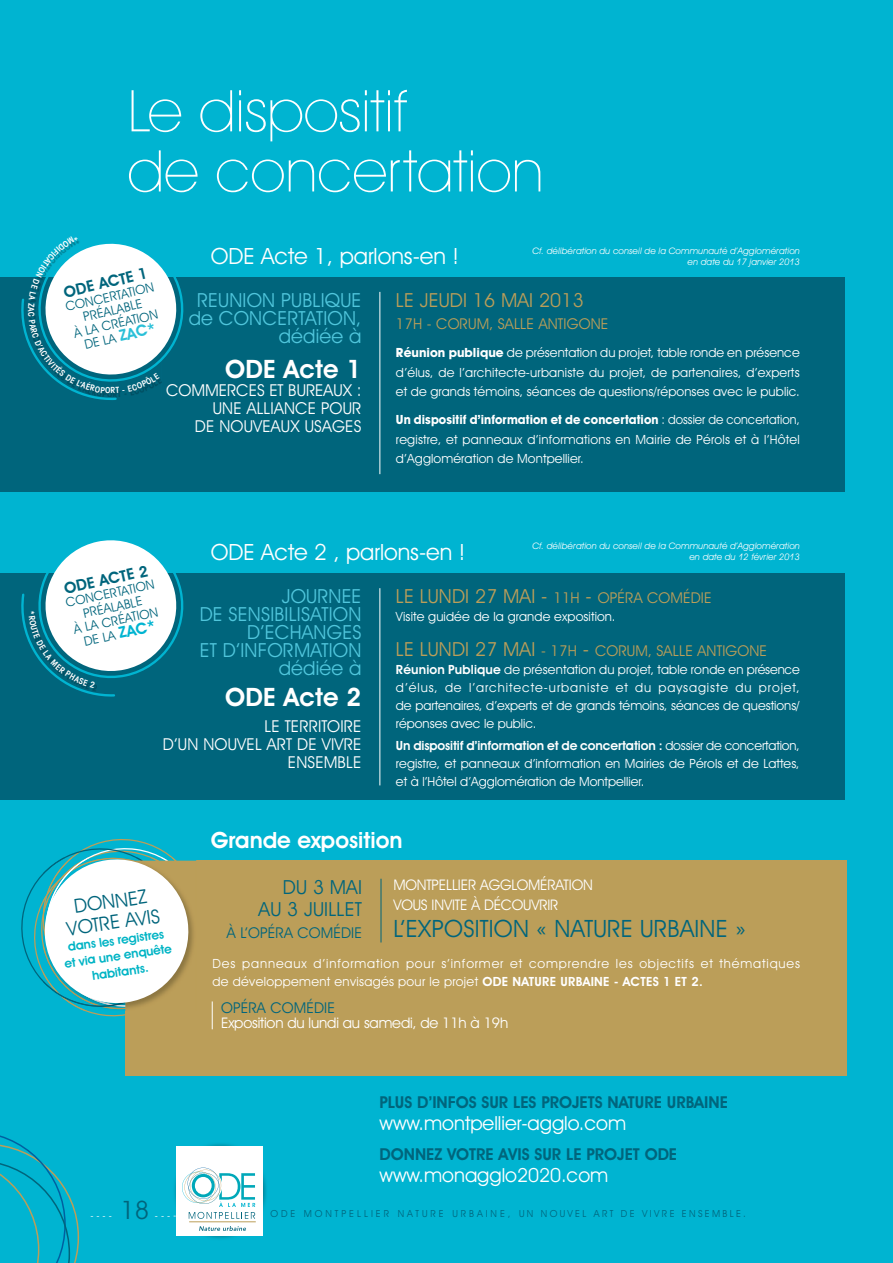
<style>
.page{position:relative;width:893px;height:1263px;background:#00b4d1}
.page>*{position:absolute;margin:0;border:0;box-sizing:border-box;transform-origin:0 0}
.t1{font:200 57.75px/60.2px "Avant Garde IT Cby BT";color:#fff}
.t2{font:600 25.5px "Avant Garde IT Cby BT";letter-spacing:.01em;color:#fff}
.t3{font:25.5px "Avant Garde IT Cby BT";color:#00657c}
.t4{font:24px "Avant Garde IT Cby BT";letter-spacing:.01em;color:#00657c}
.t5{font:22.5px "Avant Garde IT Cby BT";color:#fff}
.t6{font:600 22.5px "Avant Garde IT Cby BT";color:#fff}
.t7{font:19.5px/18px "Avant Garde IT Cby BT";letter-spacing:.01em;color:#50c6dc;text-align:right}
.t8{font:19.5px "Avant Garde IT Cby BT";color:#fff}
.t9{font:19.5px/21px "Avant Garde IT Cby BT";letter-spacing:.01em;color:#00657c;text-align:center}
.t10{font:19.5px "Avant Garde IT Cby BT";letter-spacing:.01em;color:#bb9e59}
.t11{font:16.5px/18px "Avant Garde IT Cby BT";letter-spacing:.01em;color:#fff;text-align:right}
.t12{font:600 16.5px "Avant Garde IT Cby BT";color:#00657c}
.t13{font:600 15.6px "Avant Garde IT Cby BT";color:#00657c}
.t14{font:15px "Avant Garde IT Cby BT";letter-spacing:.01em;color:#bb9e59}
.t15{font:15px "Avant Garde IT Cby BT";letter-spacing:.01em;color:#00657c}
.t16{font:14.7px/20px "Avant Garde IT Cby BT";letter-spacing:-.01em;color:#fff}
.t17{font:12.9px/13.8px "Avant Garde IT Cby BT";color:#00657c;text-align:center}
.t18{font:12.75px/18px "Avant Garde IT Cby BT";letter-spacing:.01em;color:#fff;text-align:justify}
.t19{font:12.75px/19.5px "Avant Garde IT Cby BT";letter-spacing:.01em;color:#fff;text-align:justify;scale:.95 1}
.t20{font:12.75px/18px "Avant Garde IT Cby BT";letter-spacing:.07em;color:#fff}
.t21{font:600 12.45px/15.8px "Avant Garde IT Cby BT";color:#00b4c5;text-align:center}
.t22{font:9.75px "Avant Garde IT Cby BT";letter-spacing:.3em;color:#00657c}
.t23{font:9.75px "Avant Garde IT Cby BT";color:#fff}
.t24{font:italic 9px/10.8px "Avant Garde IT Cby BT";letter-spacing:.01em;color:#fff;text-align:right}
.s1{font-weight:600;font-size:15.6px;color:#2bc0d8}
.s2{font-weight:700}
.s3{font-weight:600;font-size:15.6px;color:#00b4d1}
.s4{font-size:19.5px}
.s5{font-weight:600}
</style>
<div class="page">
<div style="left:126px;top:861px;width:721px;height:215px;background:#bb9e59"></div>
<svg style="left:21px;top:839px;width:192px;height:190px"></svg>
<div style="left:0;top:277px;width:845px;height:214px;background:#00657c"></div>
<hr style="left:379px;top:292px;width:1px;height:182px;background:#fff">
<div style="left:0;top:574px;width:845px;height:226px;background:#00657c"></div>
<hr style="left:379px;top:588px;width:1px;height:197px;background:#fff">
<hr style="left:381px;top:879px;width:1px;height:63px;background:#00657c">
<svg style="left:0;top:1135px;width:79px;height:128px"></svg>
<img style="left:173px;top:1143px;width:94px;height:96px">
<div style="left:177px;top:1146px;width:86px;height:90px;background:#fff"></div>
<svg style="left:199px;top:1226px;width:47px;height:5px"></svg>
<hr style="left:189px;top:1221px;width:67px;height:1px;background:#bb9e59">
<svg style="left:182px;top:1167px;width:73px;height:52px"></svg>
<svg style="left:21px;top:239px;width:163px;height:161px"></svg>
<svg style="left:21px;top:540px;width:168px;height:157px"></svg>
<h1 class="t1" style="left:128px;top:80px;width:417px">Le dispositif<br>de concertation</h1>
<p class="t13" style="left:62px;top:283px;width:87px;rotate:-13deg">ODE ACTE 1</p>
<p class="t17" style="left:64px;top:300px;width:92px;rotate:-13deg">CONCERTATION<br>PRÉALABLE<br>À LA CRÉATION<br>DE LA <span class="s1">ZAC*</span></p>
<p class="t24" style="left:532px;top:245px;width:269px">Cf. délibération du conseil de la Communauté d’Agglomération en date du 17 janvier 2013</p>
<h3 class="t5" style="left:211px;top:243px;width:250px">ODE Acte 1, parlons-en !</h3>
<h3 class="t7" style="left:189px;top:291px;width:174px">REUNION PUBLIQUE de CONCERTATION, dédiée à</h3>
<h2 class="t2" style="left:225px;top:353px;width:138px">ODE ACTE 1</h2>
<p class="t11" style="left:166px;top:381px;width:197px">COMMERCES ET BUREAUX :<br>UNE ALLIANCE POUR<br>DE NOUVEAUX USAGES</p>
<h3 class="t10" style="left:396px;top:288px;width:189px">LE JEUDI 16 MAI 2013</h3>
<p class="t14" style="left:396px;top:315px;width:214px">17H - CORUM, SALLE ANTIGONE</p>
<p class="t18" style="left:396px;top:343px;width:405px;line-height:19.5px"><span class="s2">Réunion publique</span> de présentation du projet, table ronde en présence d’élus, de l’architecte-urbaniste du projet, de partenaires, d’experts et de grands témoins, séances de questions/réponses avec le public.</p>
<p class="t19" style="left:396px;top:410px;width:427px"><span class="s2">Un dispositif d’information et de concertation</span> : dossier de concertation, registre, et panneaux d’informations en Mairie de Pérols et à l’Hôtel d’Agglomération de Montpellier.</p>
<h3 class="t5" style="left:211px;top:538px;width:256px">ODE Acte 2 , parlons-en !</h3>
<p class="t24" style="left:532px;top:541px;width:269px">Cf. délibération du conseil de la Communauté d’Agglomération en date du 12 février 2013</p>
<h3 class="t7" style="left:200px;top:587px;width:163px">JOURNEE<br>DE SENSIBILISATION<br>D’ECHANGES<br>ET D’INFORMATION dédiée à</h3>
<h2 class="t2" style="left:225px;top:681px;width:138px">ODE ACTE 2</h2>
<p class="t11" style="left:163px;top:717px;width:200px">LE TERRITOIRE<br>D’UN NOUVEL ART DE VIVRE<br>ENSEMBLE</p>
<p class="t13" style="left:62px;top:579px;width:87px;rotate:-12deg">ODE ACTE 2</p>
<p class="t17" style="left:64px;top:596px;width:92px;rotate:-12deg">CONCERTATION<br>PRÉALABLE<br>À LA CRÉATION<br>DE LA <span class="s3">ZAC*</span></p>
<p class="t14" style="left:396px;top:589px;width:317px"><span class="s4">LE LUNDI 27 MAI -</span> 11H <span class="s4">-</span> OPÉRA COMÉDIE</p>
<p class="t18" style="left:396px;top:607px;width:221px">Visite guidée de la grande exposition.</p>
<p class="t14" style="left:396px;top:642px;width:373px"><span class="s4">LE LUNDI 27 MAI</span> - 17H <span class="s4">-</span> CORUM, SALLE ANTIGONE</p>
<p class="t18" style="left:396px;top:660px;width:405px"><span class="s5">RÉUNION PUBLIQUE</span> de présentation du projet, table ronde en présence d’élus, de l’architecte-urbaniste et du paysagiste du projet, de partenaires, d’experts et de grands témoins, séances de questions/ réponses avec le public.</p>
<p class="t18" style="left:396px;top:737px;width:405px"><span class="s5">UN DISPOSITIF D’INFORMATION ET DE CONCERTATION :</span> dossier de concertation, registre, et panneaux d’information en Mairies de Pérols et de Lattes, et à l’Hôtel d’Agglomération de Montpellier.</p>
<h3 class="t9" style="left:63px;top:897px;width:95px;rotate:-8deg">DONNEZ<br>VOTRE AVIS</h3>
<p class="t21" style="left:61px;top:940px;width:110px;rotate:-8deg">DANS LES REGISTRES<br>ET VIA UNE ENQUÊTE<br>HABITANTS.</p>
<h3 class="t6" style="left:211px;top:826px;width:193px">GRANDE EXPOSITION</h3>
<h3 class="t9" style="left:258px;top:875px;width:105px;line-height:22.2px;text-align:right">DU 3 MAI<br>AU 3 JUILLET</h3>
<p class="t15" style="left:227px;top:924px;width:137px">À L’OPÉRA COMÉDIE</p>
<p class="t16" style="left:393px;top:875px;width:201px">MONTPELLIER AGGLOMÉRATION<br>VOUS INVITE À DÉCOUVRIR</p>
<h3 class="t4" style="left:393px;top:913px;width:354px">L’EXPOSITION « NATURE URBAINE »</h3>
<p class="t20" style="left:213px;top:954px;width:589px">Des panneaux d’information pour s’informer et comprendre les objectifs et thématiques de développement envisagés pour le projet <span class="s5">ODE NATURE URBAINE - ACTES 1 ET 2.</span></p>
<p class="t15" style="left:221px;top:998px;width:115px">OPÉRA COMÉDIE</p>
<p class="t16" style="left:221px;top:1013px;width:289px">Exposition du lundi au samedi, de 11h à 19h</p>
<p class="t12" style="left:379px;top:1092px;width:350px">PLUS D’INFOS SUR LES PROJETS NATURE URBAINE</p>
<h3 class="t8" style="left:379px;top:1112px;width:248px">www.montpellier-agglo.com</h3>
<p class="t12" style="left:379px;top:1144px;width:299px">DONNEZ VOTRE AVIS SUR LE PROJET ODE</p>
<h3 class="t8" style="left:379px;top:1163px;width:230px">www.monagglo2020.com</h3>
<p class="t23" style="left:90px;top:1209px;width:23px">----</p>
<h2 class="t3" style="left:120px;top:1194px;width:30px">18</h2>
<p class="t22" style="left:270px;top:1208px;width:477px">ODE MONTPELLIER NATURE URBAINE, UN NOUVEL ART DE VIVRE ENSEMBLE.</p>
<p class="t23" style="left:155px;top:1209px;width:23px">----</p>
</div>
